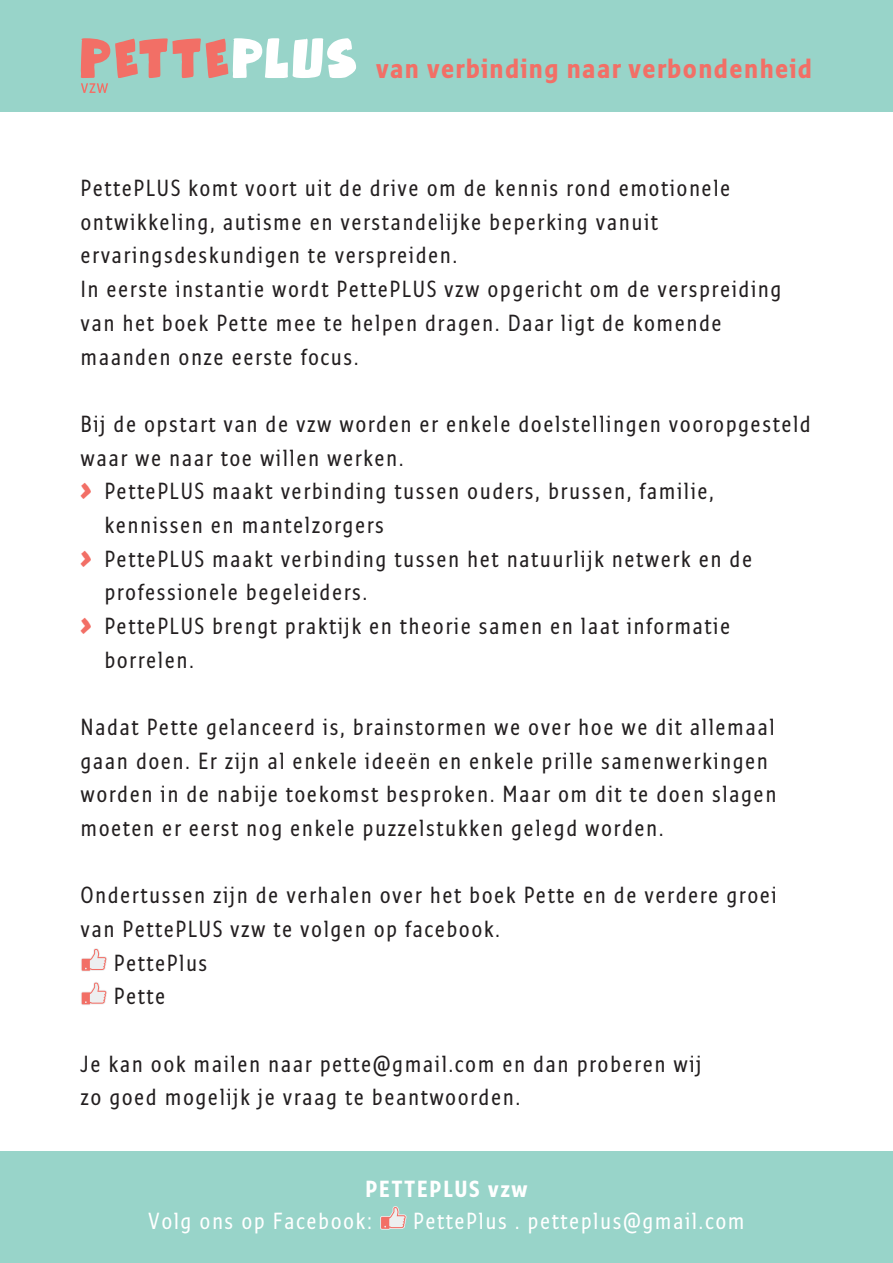
<style>
.page{position:relative;width:893px;height:1263px;background:#fff}
.page>*{position:absolute;margin:0;border:0;box-sizing:border-box;transform-origin:0 0}
.t1{font:700 27.6px "Monitor Con";letter-spacing:.05em;color:#f26f66}
.t2{font:23.1px/33.8px "Monitor Con";letter-spacing:.09em;color:#231f20}
.t3{font:23.1px "Monitor Con";letter-spacing:.09em;color:#fff}
.t4{font:700 23.1px "Monitor Con";letter-spacing:.09em;color:#fff}
.s1{font-family:"Otaku Rant";font-weight:700;color:#f26f66}
</style>
<div class="page">
<div style="left:0;top:0;width:893px;height:111px;background:#98d4c9"></div>
<div style="left:0;top:1152px;width:893px;height:111px;background:#98d4c9"></div>
<svg style="left:81px;top:948px;width:26px;height:23px"></svg>
<svg style="left:81px;top:982px;width:26px;height:23px"></svg>
<svg style="left:81px;top:38px;width:275px;height:55px"></svg>
<svg style="left:380px;top:1206px;width:27px;height:24px"></svg>
<p class="t1" style="left:376px;top:51px;width:437px">van verbinding naar verbondenheid</p>
<p class="t2" style="left:81px;top:170px;width:702px">PettePLUS komt voort uit de drive om de kennis rond emotionele ontwikkeling, autisme en verstandelijke beperking vanuit ervaringsdeskundigen te verspreiden.<br>In eerste instantie wordt PettePLUS vzw opgericht om de verspreiding van het boek Pette mee te helpen dragen. Daar ligt de komende maanden onze eerste focus.</p>
<p class="t2" style="left:81px;top:406px;width:731px">Bij de opstart van de vzw worden er enkele doelstellingen vooropgesteld</p>
<p class="t2" style="left:81px;top:440px;width:324px">waar we naar toe willen werken.</p>
<p class="t2" style="left:81px;top:473px;width:634px"><span class="s1">&gt;</span> PettePLUS maakt verbinding tussen ouders, brussen, familie,</p>
<p class="t2" style="left:105px;top:507px;width:281px">kennissen en mantelzorgers</p>
<p class="t2" style="left:81px;top:541px;width:673px"><span class="s1">&gt;</span> PettePLUS maakt verbinding tussen het natuurlijk netwerk en de</p>
<p class="t2" style="left:105px;top:574px;width:264px">professionele begeleiders.</p>
<p class="t2" style="left:81px;top:608px;width:651px"><span class="s1">&gt;</span> PettePLUS brengt praktijk en theorie samen en laat informatie</p>
<p class="t2" style="left:105px;top:642px;width:91px">borrelen.</p>
<p class="t2" style="left:81px;top:709px;width:697px">Nadat Pette gelanceerd is, brainstormen we over hoe we dit allemaal gaan doen. Er zijn al enkele ideeën en enkele prille samenwerkingen worden in de nabije toekomst besproken. Maar om dit te doen slagen moeten er eerst nog enkele puzzelstukken gelegd worden.</p>
<p class="t2" style="left:81px;top:877px;width:697px">Ondertussen zijn de verhalen over het boek Pette en de verdere groei</p>
<p class="t2" style="left:81px;top:911px;width:420px">van PettePLUS vzw te volgen op facebook.</p>
<p class="t2" style="left:114px;top:945px;width:94px">PettePlus</p>
<p class="t2" style="left:114px;top:978px;width:52px">Pette</p>
<p class="t2" style="left:81px;top:1046px;width:622px">Je kan ook mailen naar pette@gmail.com en dan proberen wij zo goed mogelijk je vraag te beantwoorden.</p>
<p class="t4" style="left:365px;top:1175px;width:164px">PETTEPLUS vzw</p>
<p class="t3" style="left:149px;top:1206px;width:225px">Volg ons op Facebook:</p>
<p class="t3" style="left:414px;top:1206px;width:332px">PettePlus . petteplus@gmail.com</p>
</div>
